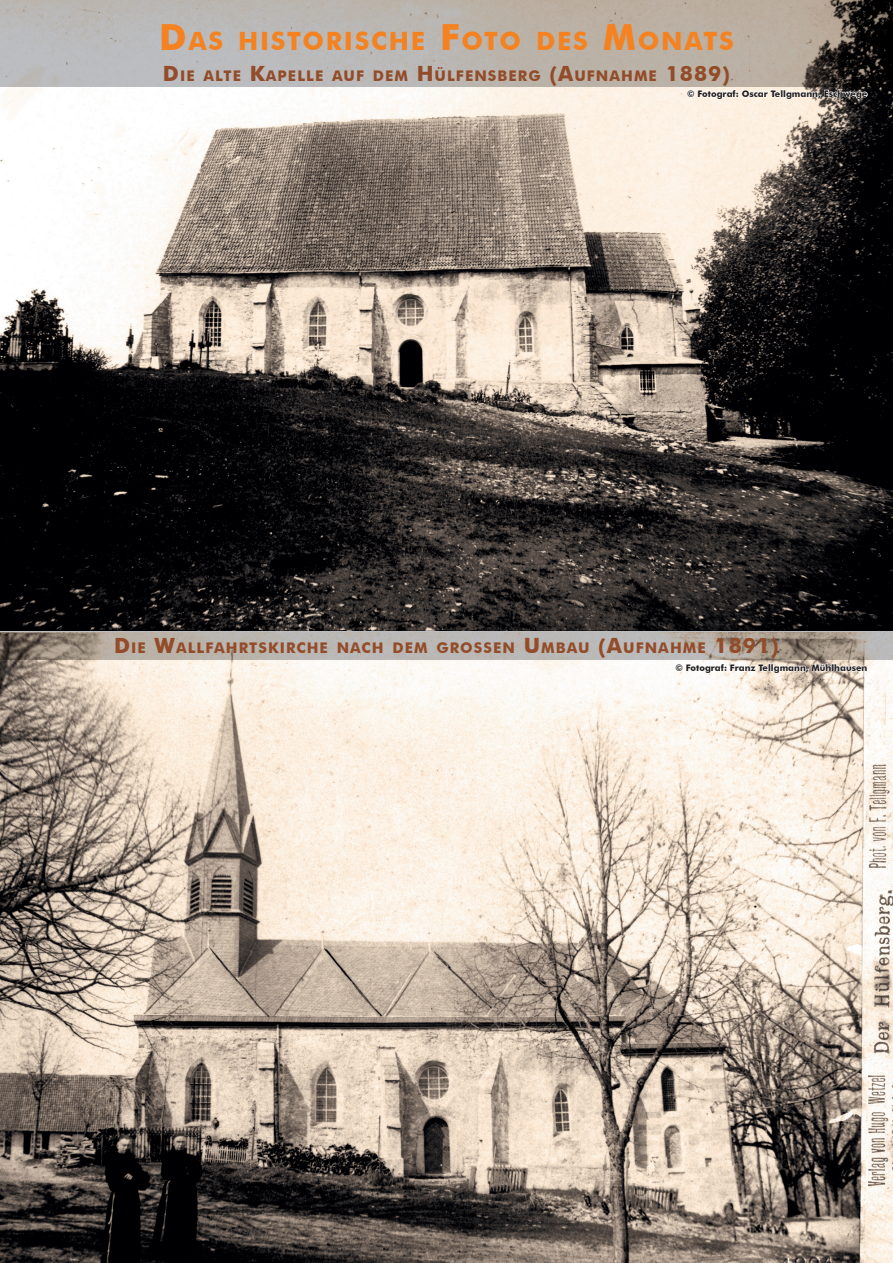
<style>
.page{position:relative;width:893px;height:1263px;background:#fff}
.page>*{position:absolute;margin:0;border:0;box-sizing:border-box;transform-origin:0 0}
.t1{font:700 25.2px "Futura BT";letter-spacing:.07em;color:#f58220}
.t2{font:700 14.7px "Futura BT";letter-spacing:.07em;color:#934c29}
.t3{font:700 9px "Futura BT";color:#231f20}
.s1{font-size:36px}
.s2{font-size:21px}
</style>
<div class="page">
<img style="left:0;top:0;width:893px;height:1263px">
<svg style="left:687px;top:89px;width:181px;height:11px"></svg>
<img style="left:0;top:631px;width:893px;height:1px">
<svg style="left:675px;top:657px;width:193px;height:17px"></svg>
<h1 class="t1" style="left:159px;top:25px;width:576px"><span class="s1">D</span>AS HISTORISCHE <span class="s1">F</span>OTO DES <span class="s1">M</span>ONATS</h1>
<p class="t2" style="left:163px;top:67px;width:568px"><span class="s2">D</span>IE ALTE <span class="s2">K</span>APELLE AUF DEM <span class="s2">H</span>ÜLFENSBERG <span class="s2">(A</span>UFNAHME <span class="s2">1889)</span></p>
<p class="t3" style="left:687px;top:88px;width:182px">© Fotograf: Oscar Tellgmann, Eschwege</p>
<p class="t2" style="left:114px;top:639px;width:666px"><span class="s2">D</span>IE <span class="s2">W</span>ALLFAHRTSKIRCHE NACH DEM GROSSEN <span class="s2">U</span>MBAU <span class="s2">(A</span>UFNAHME <span class="s2">1891)</span></p>
<p class="t3" style="left:675px;top:662px;width:194px">© Fotograf: Franz Tellgmann, Mühlhausen</p>
</div>
